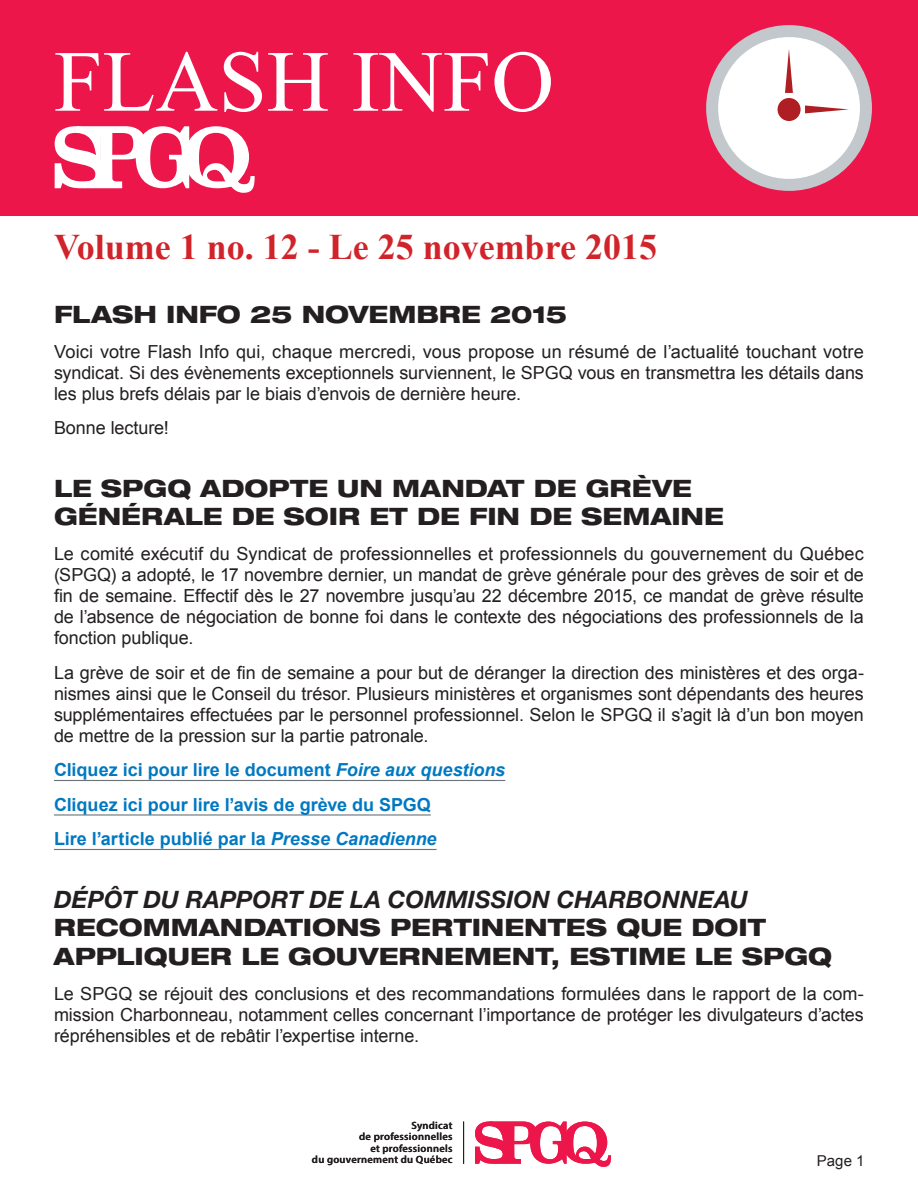
<style>
.page{position:relative;width:918px;height:1188px;background:#fff}
.page>*{position:absolute;margin:0;border:0;box-sizing:border-box;transform-origin:0 0}
.t1{font:87px "Times New Roman";color:#fff}
.t2{font:700 36px "Times New Roman";color:#d1232a}
.t3{font:800 expanded 24px/28.8px "Helvetica Neue LT Pro";color:#231f20}
.t4{font:italic 700 24px "Helvetica Neue LT Pro";letter-spacing:.005em;color:#231f20}
.t5{font:18px/21px "Arial";letter-spacing:-.005em;color:#231f20;text-align:justify}
.t6{font:700 18px/34.5px "Arial";color:#0079c2}
.t7{font:15px "Arial";color:#231f20}
.t8{font:600 10.5px/11.4px "Myriad Pro";letter-spacing:.025em;color:#231f20;text-align:right}
.s1{font-style:italic}
</style>
<div class="page">
<div style="left:0;top:0;width:918px;height:216px;background:#ed164b"></div>
<div style="left:712px;top:31px;width:154px;height:154px;background:#fff;border-radius:50%"></div>
<div style="left:706px;top:25px;width:166px;height:166px;border:12px solid #c2c8cc;border-radius:50%"></div>
<svg style="left:785px;top:49px;width:8px;height:44px"></svg>
<svg style="left:805px;top:105px;width:44px;height:8px"></svg>
<div style="left:778px;top:98px;width:23px;height:23px;background:#af1e22;border-radius:50%"></div>
<svg style="left:55px;top:126px;width:200px;height:67px"></svg>
<hr style="left:463px;top:1122px;width:1px;height:42px;background:#231f20">
<svg style="left:475px;top:1122px;width:136px;height:45px"></svg>
<hr style="left:54px;top:780px;width:451px;height:1px;background:#697379">
<hr style="left:54px;top:814px;width:377px;height:2px;background:#697379">
<hr style="left:54px;top:849px;width:383px;height:1px;background:#697379">
<h1 class="t1" style="left:54px;top:23px;width:502px">FLASH INFO</h1>
<h2 class="t2" style="left:54px;top:222px;width:604px">Volume 1 no. 12 - Le 25 novembre 2015</h2>
<h3 class="t3" style="left:54px;top:299px;width:514px">FLASH INFO 25 NOVEMBRE 2015</h3>
<p class="t5" style="left:54px;top:341px;width:811px">Voici votre Flash Info qui, chaque mercredi, vous propose un résumé de l’actualité touchant votre syndicat. Si des évènements exceptionnels surviennent, le SPGQ vous en transmettra les détails dans les plus brefs délais par le biais d’envois de dernière heure.</p>
<p class="t5" style="left:54px;top:418px;width:116px">Bonne lecture!</p>
<h3 class="t3" style="left:54px;top:473px;width:671px">LE SPGQ ADOPTE UN MANDAT DE GRÈVE<br>GÉNÉRALE DE SOIR ET DE FI N DE SEMAINE</h3>
<p class="t5" style="left:54px;top:543px;width:811px">Le comité exécutif du Syndicat de professionnelles et professionnels du gouvernement du Québec (SPGQ) a adopté, le 17 novembre dernier, un mandat de grève générale pour des grèves de soir et de fin de semaine. Effectif dès le 27 novembre jusqu’au 22 décembre 2015, ce mandat de grève résulte de l’absence de négociation de bonne foi dans le contexte des négociations des professionnels de la fonction publique.</p>
<p class="t5" style="left:54px;top:662px;width:811px">La grève de soir et de fin de semaine a pour but de déranger la direction des ministères et des orga&shy;nismes ainsi que le Conseil du trésor. Plusieurs ministères et organismes sont dépendants des heures supplémentaires effectuées par le personnel professionnel. Selon le SPGQ il s’agit là d’un bon moyen de mettre de la pression sur la partie patronale.</p>
<p class="t6" style="left:54px;top:753px;width:453px">Cliquez ici pour lire le document <span class="s1">Foire aux questions<br></span>Cliquez ici pour lire l’avis de grève du SPGQ<br>Lire l’article publié par la <span class="s1">Presse Canadienne</span></p>
<h3 class="t4" style="left:54px;top:884px;width:696px">DÉPÔT DU RAPPORT DE LA COMMISSION CHARBONNEAU</h3>
<h3 class="t3" style="left:54px;top:913px;width:780px">RECOMMANDATIONS PERTINENTES QUE DOIT<br>APPLIQUER LE GOUVERNEMENT, ESTIME LE SPGQ</h3>
<p class="t5" style="left:54px;top:983px;width:812px">Le SPGQ se réjouit des conclusions et des recommandations formulées dans le rapport de la com&shy;mission Charbonneau, notamment celles concernant l’importance de protéger les divulgateurs d’actes répréhensibles et de rebâtir l’expertise interne.</p>
<p class="t8" style="left:312px;top:1120px;width:142px">Syndicat<br>de professionnelles<br>et professionnels<br>du gouvernement du Québec</p>
<p class="t7" style="left:817px;top:1151px;width:49px">Page 1</p>
</div>
